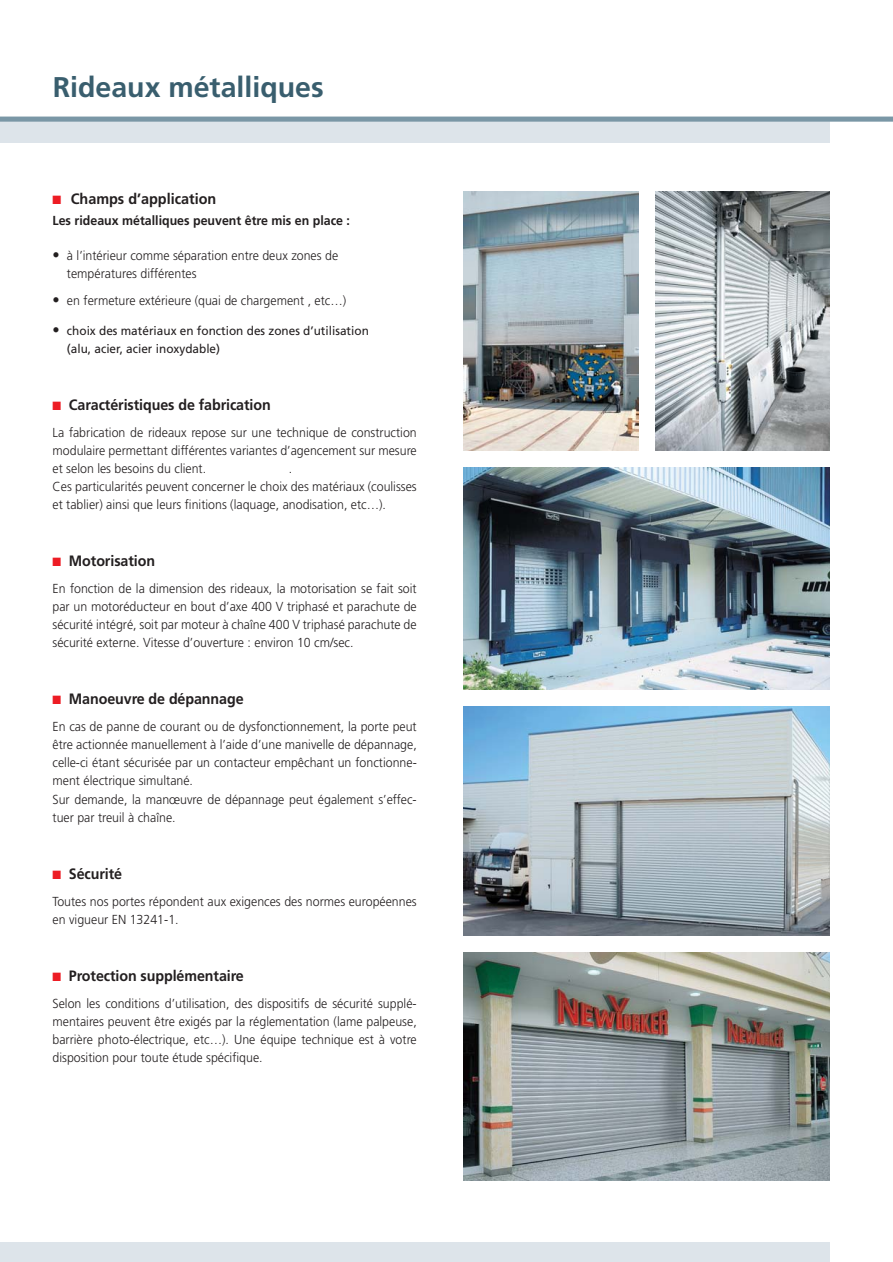
<style>
.page{position:relative;width:893px;height:1262px;background:#fff}
.page>*{position:absolute;margin:0;border:0;box-sizing:border-box;transform-origin:0 0}
.t1{font:700 28.5px "Frutiger";color:#395e6e}
.t2{font:700 15px "Frutiger";letter-spacing:-.005em;color:#231f20;scale:.95 1}
.t3{font:700 15px "Frutiger";letter-spacing:-.005em;color:#231f20;scale:.96 1}
.t4{font:300 13.05px/18px "Frutiger";color:#231f20;scale:.95 1}
.t5{font:700 13.05px "Frutiger";color:#231f20;scale:.95 1}
.t6{font:12.3px/18px "Frutiger";color:#231f20;scale:.96 1}
.s1{color:#ed1c24}
.s2{font-weight:700;font-size:15px}
</style>
<div class="page">
<div style="left:0;top:121px;width:829px;height:21px;background:#dde4ea"></div>
<div style="left:0;top:117px;width:892px;height:5px;background:#7a97a6"></div>
<img style="left:463px;top:468px;width:366px;height:221px">
<img style="left:463px;top:952px;width:366px;height:228px">
<img style="left:463px;top:706px;width:366px;height:229px">
<img style="left:463px;top:191px;width:175px;height:260px">
<img style="left:655px;top:191px;width:174px;height:260px">
<div style="left:0;top:1242px;width:829px;height:19px;background:#dde4ea"></div>
<h1 class="t1" style="left:53px;top:75px;width:272px">Rideaux métalliques</h1>
<p class="t3" style="left:53px;top:193px;width:172px"><span class="s1">■</span> Champs d’application</p>
<p class="t5" style="left:53px;top:215px;width:315px">Les rideaux métalliques peuvent être mis en place :</p>
<p class="t4" style="left:67px;top:247px;width:287px;text-indent:-14px"><span class="s2">•</span> à l’intérieur comme séparation entre deux zones de températures différentes</p>
<p class="t4" style="left:53px;top:293px;width:311px"><span class="s2">•</span> en fermeture extérieure (quai de chargement , etc…)</p>
<p class="t6" style="left:67px;top:323px;width:316px;text-indent:-14px"><span class="s2">•</span> choix des matériaux en fonction des zones d’utilisation (alu, acier, acier inoxydable)</p>
<p class="t2" style="left:53px;top:399px;width:231px"><span class="s1">■</span> Caractéristiques de fabrication</p>
<p class="t4" style="left:53px;top:425px;width:385px;text-align:justify">La fabrication de rideaux repose sur une technique de construction modulaire permettant différentes variantes d’agencement sur mesure et selon les besoins du client.</p>
<p class="t4" style="left:53px;top:461px;width:385px;text-indent:236px">.<br>Ces particularités peuvent concerner le choix des matériaux (coulisses et tablier) ainsi que leurs finitions (laquage, anodisation, etc…).</p>
<p class="t2" style="left:53px;top:555px;width:109px"><span class="s1">■</span> Motorisation</p>
<p class="t4" style="left:53px;top:581px;width:385px;text-align:justify">En fonction de la dimension des rideaux, la motorisation se fait soit par un motoréducteur en bout d’axe 400 V triphasé et parachute de sécurité intégré, soit par moteur à chaîne 400 V triphasé parachute de sécurité externe. Vitesse d’ouverture : environ 10 cm/sec.</p>
<p class="t2" style="left:53px;top:693px;width:203px"><span class="s1">■</span> Manoeuvre de dépannage</p>
<p class="t4" style="left:53px;top:719px;width:385px">En cas de panne de courant ou de dysfonctionnement, la porte peut être actionnée manuellement à l’aide d’une manivelle de dépannage, celle-ci étant sécurisée par un contacteur empêchant un fonctionne&shy;ment électrique simultané.<br>Sur demande, la manœuvre de dépannage peut également s’effec&shy;tuer par treuil à chaîne.</p>
<p class="t2" style="left:53px;top:867px;width:75px"><span class="s1">■</span> Sécurité</p>
<p class="t4" style="left:53px;top:893px;width:385px">Toutes nos portes répondent aux exigences des normes européennes en vigueur EN 13241-1.</p>
<p class="t2" style="left:53px;top:969px;width:203px"><span class="s1">■</span> Protection supplémentaire</p>
<p class="t4" style="left:53px;top:995px;width:385px;text-align:justify">Selon les conditions d’utilisation, des dispositifs de sécurité supplé&shy;mentaires peuvent être exigés par la réglementation (lame palpeuse, barrière photo-électrique, etc…). Une équipe technique est à votre disposition pour toute étude spécifique.</p>
</div>
